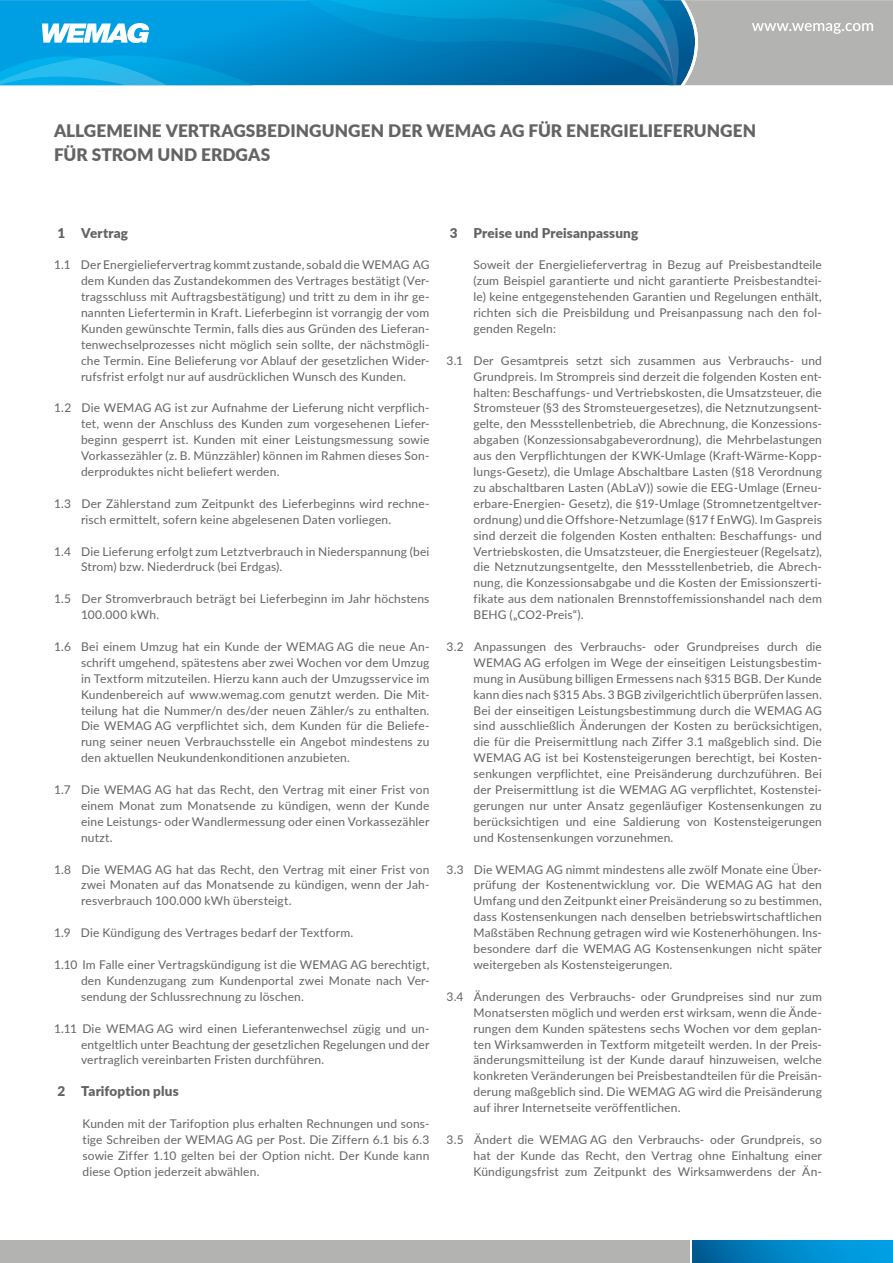
<style>
.page{position:relative;width:893px;height:1263px;background:#fff}
.page>*{position:absolute;margin:0;border:0;box-sizing:border-box;transform-origin:0 0}
.Überschrift_Schwarz{font:900 17.25px "Lato";letter-spacing:.005em;color:#646363}
.t1{font:900 13.5px "Lato";letter-spacing:.01em;color:#646363}
.Fließtext_Schwarz{font:12px/15.9px "Lato";letter-spacing:.015em;color:#646363;text-align:justify}
</style>
<div class="page">
<div style="left:0;top:1241px;width:690px;height:22px;background:#b3b3b2"></div>
<svg style="left:693px;top:1241px;width:200px;height:22px;background:#0085c5"></svg>
<svg style="left:0;top:0;width:306px;height:85px;background:#009add"></svg>
<svg style="left:0;top:55px;width:253px;height:30px;background:#0ba6e1"></svg>
<svg style="left:42px;top:23px;width:107px;height:20px"></svg>
<svg style="left:306px;top:0;width:587px;height:85px;background:#4191b7"></svg>
<p class="Überschrift_Schwarz" style="left:54px;top:118px;width:704px">ALLGEMEINE VERTRAGSBEDINGUNGEN DER WEMAG AG FÜR ENERGIELIEFERUNGEN</p>
<p class="Überschrift_Schwarz" style="left:54px;top:142px;width:218px">FÜR STROM UND ERDGAS</p>
<p class="t1" style="left:57px;top:222px;width:72px">1 Vertrag</p>
<p class="Fließtext_Schwarz" style="left:81px;top:256px;width:350px;text-indent:-27px">1.1 Der Energieliefervertrag kommt zustande, sobald die WEMAG AG dem Kunden das Zustandekommen des Vertrages bestätigt (Ver&shy;tragsschluss mit Auftragsbestätigung) und tritt zu dem in ihr ge&shy;nannten Liefertermin in Kraft. Lieferbeginn ist vorrangig der vom Kunden gewünschte Termin, falls dies aus Gründen des Lieferan&shy;tenwechselprozesses nicht möglich sein sollte, der nächstmögli&shy;che Termin. Eine Belieferung vor Ablauf der gesetzlichen Wider&shy;rufsfrist erfolgt nur auf ausdrücklichen Wunsch des Kunden.</p>
<p class="Fließtext_Schwarz" style="left:81px;top:400px;width:350px;text-indent:-27px">1.2 Die WEMAG AG ist zur Aufnahme der Lieferung nicht verpflich&shy;tet, wenn der Anschluss des Kunden zum vorgesehenen Liefer&shy;beginn gesperrt ist. Kunden mit einer Leistungsmessung sowie Vorkassezähler (z. B. Münzzähler) können im Rahmen dieses Son&shy;derproduktes nicht beliefert werden.</p>
<p class="Fließtext_Schwarz" style="left:81px;top:495px;width:350px;text-indent:-27px">1.3 Der Zählerstand zum Zeitpunkt des Lieferbeginns wird rechne&shy;risch ermittelt, sofern keine abgelesenen Daten vorliegen.</p>
<p class="Fließtext_Schwarz" style="left:81px;top:543px;width:350px;text-indent:-27px">1.4 Die Lieferung erfolgt zum Letztverbrauch in Niederspannung (bei<br>Strom) bzw. Niederdruck (bei Erdgas).</p>
<p class="Fließtext_Schwarz" style="left:81px;top:590px;width:350px;text-indent:-27px">1.5 Der Stromverbrauch beträgt bei Lieferbeginn im Jahr höchstens<br>100.000 kWh.</p>
<p class="Fließtext_Schwarz" style="left:81px;top:638px;width:350px;text-indent:-27px">1.6 Bei einem Umzug hat ein Kunde der WEMAG AG die neue An&shy;schrift umgehend, spätestens aber zwei Wochen vor dem Umzug in Textform mitzuteilen. Hierzu kann auch der Umzugsservice im Kundenbereich auf www.wemag.com genutzt werden. Die Mit&shy;teilung hat die Nummer/n des/der neuen Zähler/s zu enthalten.<br>Die WEMAG AG verpflichtet sich, dem Kunden für die Beliefe&shy;rung seiner neuen Verbrauchsstelle ein Angebot mindestens zu den aktuellen Neukundenkonditionen anzubieten.</p>
<p class="Fließtext_Schwarz" style="left:81px;top:781px;width:350px;text-indent:-27px">1.7 Die WEMAG AG hat das Recht, den Vertrag mit einer Frist von einem Monat zum Monatsende zu kündigen, wenn der Kunde eine Leistungs- oder Wandlermessung oder einen Vorkassezähler nutzt.</p>
<p class="Fließtext_Schwarz" style="left:81px;top:861px;width:350px;text-indent:-27px">1.8 Die WEMAG AG hat das Recht, den Vertrag mit einer Frist von zwei Monaten auf das Monatsende zu kündigen, wenn der Jah&shy;resverbrauch 100.000 kWh übersteigt.</p>
<p class="Fließtext_Schwarz" style="left:54px;top:924px;width:301px">1.9 Die Kündigung des Vertrages bedarf der Textform.</p>
<p class="Fließtext_Schwarz" style="left:81px;top:956px;width:350px;text-indent:-27px">1.10 Im Falle einer Vertragskündigung ist die WEMAG AG berechtigt, den Kundenzugang zum Kundenportal zwei Monate nach Ver&shy;sendung der Schlussrechnung zu löschen.</p>
<p class="Fließtext_Schwarz" style="left:81px;top:1020px;width:350px;text-indent:-27px">1.11 Die WEMAG AG wird einen Lieferantenwechsel zügig und un&shy;entgeltlich unter Beachtung der gesetzlichen Regelungen und der vertraglich vereinbarten Fristen durchführen.</p>
<p class="t1" style="left:57px;top:1081px;width:123px">2 Tarifoption plus</p>
<p class="Fließtext_Schwarz" style="left:82px;top:1115px;width:348px">Kunden mit der Tarifoption plus erhalten Rechnungen und sons&shy;tige Schreiben der WEMAG AG per Post. Die Ziffern 6.1 bis 6.3 sowie Ziffer 1.10 gelten bei der Option nicht. Der Kunde kann diese Option jederzeit abwählen.</p>
<p class="t1" style="left:450px;top:222px;width:190px">3 Preise und Preisanpassung</p>
<p class="Fließtext_Schwarz" style="left:473px;top:256px;width:350px">Soweit der Energieliefervertrag in Bezug auf Preisbestandteile (zum Beispiel garantierte und nicht garantierte Preisbestandtei&shy;le) keine entgegenstehenden Garantien und Regelungen enthält, richten sich die Preisbildung und Preisanpassung nach den fol&shy;genden Regeln:</p>
<p class="Fließtext_Schwarz" style="left:473px;top:352px;width:350px;text-indent:-27px">3.1 Der Gesamtpreis setzt sich zusammen aus Verbrauchs- und Grundpreis. Im Strompreis sind derzeit die folgenden Kosten ent&shy;halten: Beschaffungs- und Vertriebskosten, die Umsatzsteuer, die Stromsteuer (§3 des Stromsteuergesetzes), die Netznutzungsent&shy;gelte, den Messstellenbetrieb, die Abrechnung, die Konzessions&shy;abgaben (Konzessionsabgabeverordnung), die Mehrbelastungen aus den Verpflichtungen der KWK-Umlage (Kraft-Wärme-Kopp&shy;lungs-Gesetz), die Umlage Abschaltbare Lasten (§18 Verordnung zu abschaltbaren Lasten (AbLaV)) sowie die EEG-Umlage (Erneu&shy;erbare-Energien- Gesetz), die §19-Umlage (Stromnetzentgeltver&shy;ordnung) und die Offshore-Netzumlage (§17 f EnWG). Im Gaspreis sind derzeit die folgenden Kosten enthalten: Beschaffungs- und Vertriebskosten, die Umsatzsteuer, die Energiesteuer (Regelsatz), die Netznutzungsentgelte, den Messstellenbetrieb, die Abrech&shy;nung, die Konzessionsabgabe und die Kosten der Emissionszerti&shy;fikate aus dem nationalen Brennstoffemissionshandel nach dem BEHG („CO2-Preis“).</p>
<p class="Fließtext_Schwarz" style="left:473px;top:638px;width:350px;text-indent:-27px">3.2 Anpassungen des Verbrauchs- oder Grundpreises durch die WEMAG AG erfolgen im Wege der einseitigen Leistungsbestim&shy;mung in Ausübung billigen Ermessens nach §315 BGB. Der Kunde kann dies nach §315 Abs. 3 BGB zivilgerichtlich überprüfen lassen.<br>Bei der einseitigen Leistungsbestimmung durch die WEMAG AG sind ausschließlich Änderungen der Kosten zu berücksichtigen, die für die Preisermittlung nach Ziffer 3.1 maßgeblich sind. Die WEMAG AG ist bei Kostensteigerungen berechtigt, bei Kosten&shy;senkungen verpflichtet, eine Preisänderung durchzuführen. Bei der Preisermittlung ist die WEMAG AG verpflichtet, Kostenstei&shy;gerungen nur unter Ansatz gegenläufiger Kostensenkungen zu berücksichtigen und eine Saldierung von Kostensteigerungen und Kostensenkungen vorzunehmen.</p>
<p class="Fließtext_Schwarz" style="left:473px;top:861px;width:350px;text-indent:-27px">3.3 Die WEMAG AG nimmt mindestens alle zwölf Monate eine Über&shy;prüfung der Kostenentwicklung vor. Die WEMAG AG hat den Umfang und den Zeitpunkt einer Preisänderung so zu bestimmen, dass Kostensenkungen nach denselben betriebswirtschaftlichen Maßstäben Rechnung getragen wird wie Kostenerhöhungen. Ins&shy;besondere darf die WEMAG AG Kostensenkungen nicht später weitergeben als Kostensteigerungen.</p>
<p class="Fließtext_Schwarz" style="left:473px;top:988px;width:350px;text-indent:-27px">3.4 Änderungen des Verbrauchs- oder Grundpreises sind nur zum Monatsersten möglich und werden erst wirksam, wenn die Ände&shy;rungen dem Kunden spätestens sechs Wochen vor dem geplan&shy;ten Wirksamwerden in Textform mitgeteilt werden. In der Preis&shy;änderungsmitteilung ist der Kunde darauf hinzuweisen, welche konkreten Veränderungen bei Preisbestandteilen für die Preisän&shy;derung maßgeblich sind. Die WEMAG AG wird die Preisänderung auf ihrer Internetseite veröffentlichen.</p>
<p class="Fließtext_Schwarz" style="left:473px;top:1131px;width:350px;text-indent:-27px">3.5 Ändert die WEMAG AG den Verbrauchs- oder Grundpreis, so hat der Kunde das Recht, den Vertrag ohne Einhaltung einer Kündigungsfrist zum Zeitpunkt des Wirksamwerdens der Än-</p>
</div>
